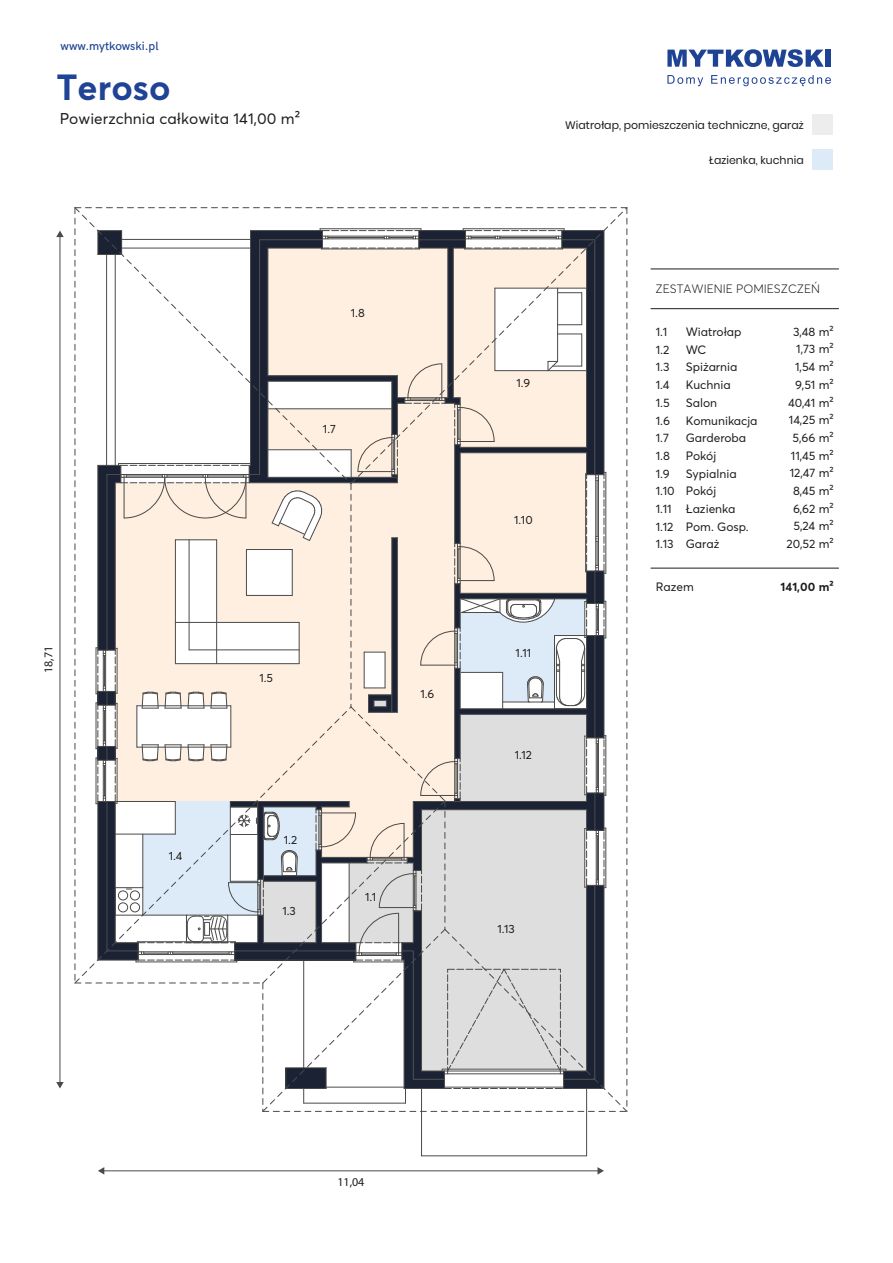
<style>
.page{position:relative;width:893px;height:1263px;background:#fff}
.page>*{position:absolute;margin:0;border:0;box-sizing:border-box;transform-origin:0 0}
.t1{font:700 35.85px "Averta";color:#1f4395}
.t2{font:15.45px "Averta";color:#1d1d1b}
.t3{font:12px/17.7px "Averta";color:#1d1d1b}
.t4{font:300 12px "Averta";color:#1d1d1b}
.t5{font:500 12px "HK Grotesk";color:#1f4395}
.t6{font:12px "Myriad Pro";color:#1d1d1b}
.t7{font:700 12px "Averta";color:#1d1d1b}
.t8{font:11.7px "Averta";color:#1d1d1b}
.t9{font:10.95px "Poppins";color:#1d1d1b}
</style>
<div class="page">
<hr style="left:421px;top:1087px;width:1px;height:69px;background:#4a4a49">
<hr style="left:421px;top:1155px;width:166px;height:1px;background:#4a4a49">
<hr style="left:586px;top:1087px;width:1px;height:69px;background:#4a4a49">
<svg style="left:75px;top:207px;width:553px;height:905px"></svg>
<hr style="left:60px;top:236px;width:1px;height:847px;background:#4a4a49">
<svg style="left:56px;top:231px;width:8px;height:6px"></svg>
<svg style="left:56px;top:1082px;width:8px;height:6px"></svg>
<hr style="left:103px;top:1170px;width:496px;height:1px;background:#4a4a49">
<svg style="left:98px;top:1167px;width:6px;height:7px"></svg>
<svg style="left:597px;top:1167px;width:7px;height:7px"></svg>
<hr style="left:651px;top:568px;width:188px;height:1px;background:#1d1d1b">
<hr style="left:651px;top:308px;width:188px;height:1px;background:#1d1d1b">
<hr style="left:651px;top:269px;width:188px;height:1px;background:#1d1d1b">
<div style="left:812px;top:149px;width:21px;height:21px;background:#ddebf9"></div>
<div style="left:812px;top:114px;width:21px;height:20px;background:#ededed"></div>
<svg style="left:667px;top:49px;width:157px;height:18px"></svg>
<div style="left:826px;top:50px;width:5px;height:17px;background:#1f4394"></div>
<svg style="left:667px;top:75px;width:36px;height:11px"></svg>
<svg style="left:711px;top:75px;width:120px;height:11px"></svg>
<p class="t5" style="left:61px;top:36px;width:99px">www.mytkowski.pl</p>
<h1 class="t1" style="left:56px;top:64px;width:116px">Teroso</h1>
<p class="t2" style="left:60px;top:109px;width:242px">Powierzchnia całkowita 141,00 m²</p>
<p class="t8" style="left:351px;top:305px;width:15px">1.8</p>
<p class="t8" style="left:323px;top:421px;width:14px">1.7</p>
<p class="t6" style="left:41px;top:673px;width:29px;rotate:-90deg">18,71</p>
<p class="t8" style="left:169px;top:848px;width:15px">1.4</p>
<p class="t8" style="left:259px;top:671px;width:15px">1.5</p>
<p class="t8" style="left:284px;top:832px;width:15px">1.2</p>
<p class="t8" style="left:282px;top:904px;width:15px">1.3</p>
<p class="t8" style="left:420px;top:686px;width:15px">1.6</p>
<p class="t8" style="left:365px;top:890px;width:13px">1.1</p>
<p class="t9" style="left:565px;top:119px;width:240px">Wiatrołap, pomieszczenia techniczne, garaż</p>
<p class="t9" style="left:709px;top:154px;width:96px">Łazienka, kuchnia</p>
<p class="t8" style="left:517px;top:375px;width:15px">1.9</p>
<p class="t8" style="left:514px;top:513px;width:20px">1.10</p>
<p class="t8" style="left:516px;top:645px;width:17px">1.11</p>
<p class="t8" style="left:515px;top:748px;width:19px">1.12</p>
<p class="t4" style="left:655px;top:281px;width:166px">ZESTAWIENIE POMIESZCZEŃ</p>
<p class="t3" style="left:656px;top:323px;width:20px">1.1<br>1.2<br>1.3<br>1.4<br>1.5<br>1.6<br>1.7<br>1.8<br>1.9<br>1.10<br>1.11<br>1.12<br>1.13</p>
<p class="t3" style="left:686px;top:323px;width:73px">Wiatrołap<br>WC<br>Spiżarnia<br>Kuchnia<br>Salon<br>Komunikacja<br>Garderoba<br>Pokój<br>Sypialnia<br>Pokój<br>Łazienka<br>Pom. Gosp.<br>Garaż</p>
<p class="t3" style="left:656px;top:578px;width:40px">Razem</p>
<p class="t3" style="left:786px;top:323px;width:49px;text-align:right">3,48 m²<br>1,73 m²<br>1,54 m²<br>9,51 m²<br>40,41 m²<br>14,25 m²<br>5,66 m²<br>11,45 m²<br>12,47 m²<br>8,45 m²<br>6,62 m²<br>5,24 m²<br>20,52 m²</p>
<p class="t7" style="left:780px;top:579px;width:55px">141,00 m²</p>
<p class="t8" style="left:497px;top:921px;width:19px">1.13</p>
<p class="t6" style="left:337px;top:1174px;width:29px">11,04</p>
</div>
